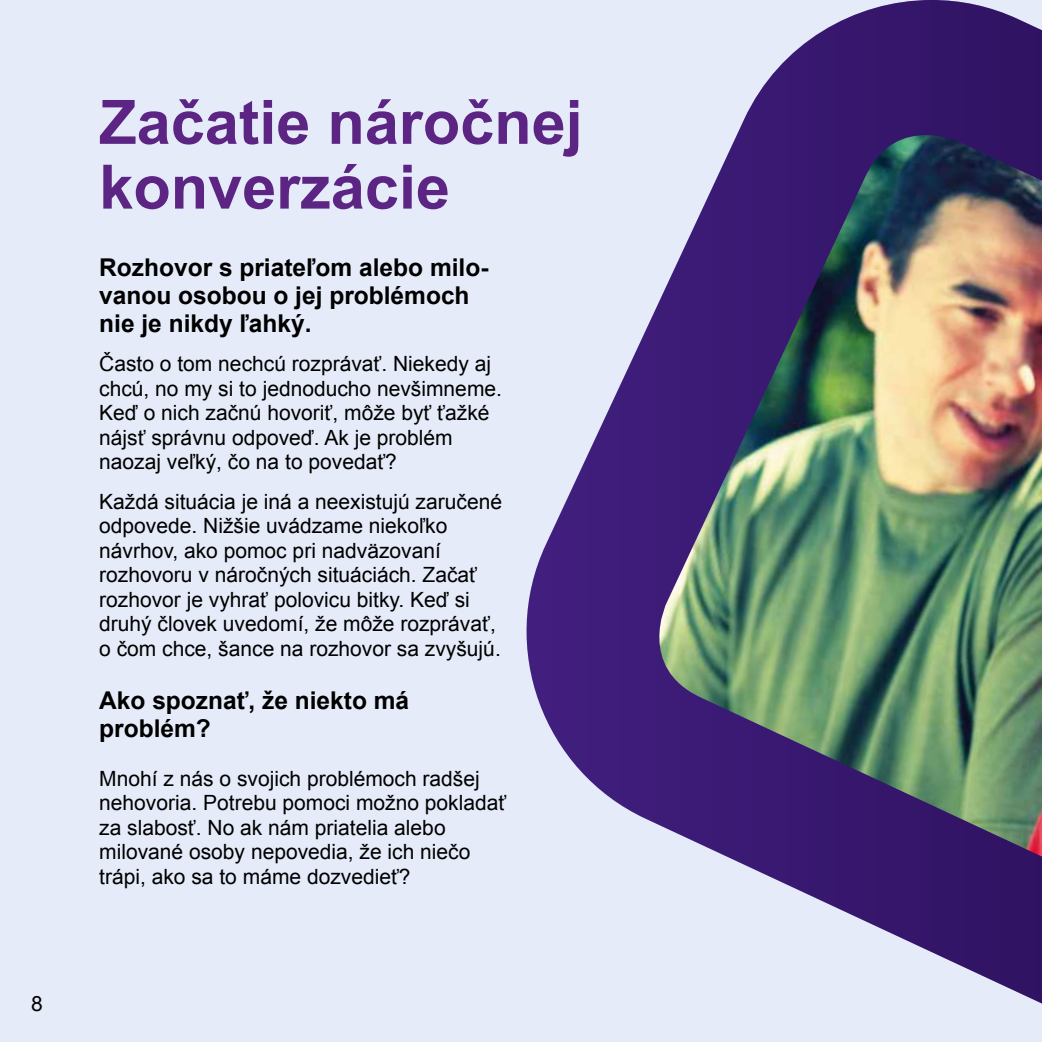
<style>
.page{position:relative;width:1042px;height:1042px;background:#e5ebf8}
.page>*{position:absolute;margin:0;border:0;box-sizing:border-box;transform-origin:0 0}
.t1{font:700 61.25px/64.8px "Arial";color:#5c2483}
.t2{font:700 24.5px/28px "Arial";color:#000}
.t3{font:21px/24.5px "Arial";color:#000}
</style>
<div class="page">
<svg style="left:526px;top:0;width:516px;height:1003px"></svg>
<img style="left:636px;top:135px;width:406px;height:721px">
<p class="t3" style="left:31px;top:992px;width:13px">8</p>
<h1 class="t1" style="left:99px;top:92px;width:485px">Začatie náročnej konverzácie</h1>
<p class="t2" style="left:99px;top:254px;width:391px">Rozhovor s priateľom alebo milo&shy;vanou osobou o jej problémoch nie je nikdy ľahký.</p>
<p class="t3" style="left:99px;top:352px;width:404px">Často o tom nechcú rozprávať. Niekedy aj chcú, no my si to jednoducho nevšimneme.<br>Keď o nich začnú hovoriť, môže byť ťažké nájsť správnu odpoveď. Ak je problém naozaj veľký, čo na to povedať?</p>
<p class="t3" style="left:99px;top:489px;width:404px">Každá situácia je iná a neexistujú zaručené odpovede. Nižšie uvádzame niekoľko návrhov, ako pomoc pri nadväzovaní rozhovoru v náročných situáciách. Začať rozhovor je vyhrať polovicu bitky. Keď si druhý človek uvedomí, že môže rozprávať, o čom chce, šance na rozhovor sa zvyšujú.</p>
<p class="t2" style="left:99px;top:686px;width:311px">Ako spoznať, že niekto má problém?</p>
<p class="t3" style="left:99px;top:766px;width:409px">Mnohí z nás o svojich problémoch radšej nehovoria. Potrebu pomoci možno pokladať za slabosť. No ak nám priatelia alebo milované osoby nepovedia, že ich niečo trápi, ako sa to máme dozvedieť?</p>
</div>
